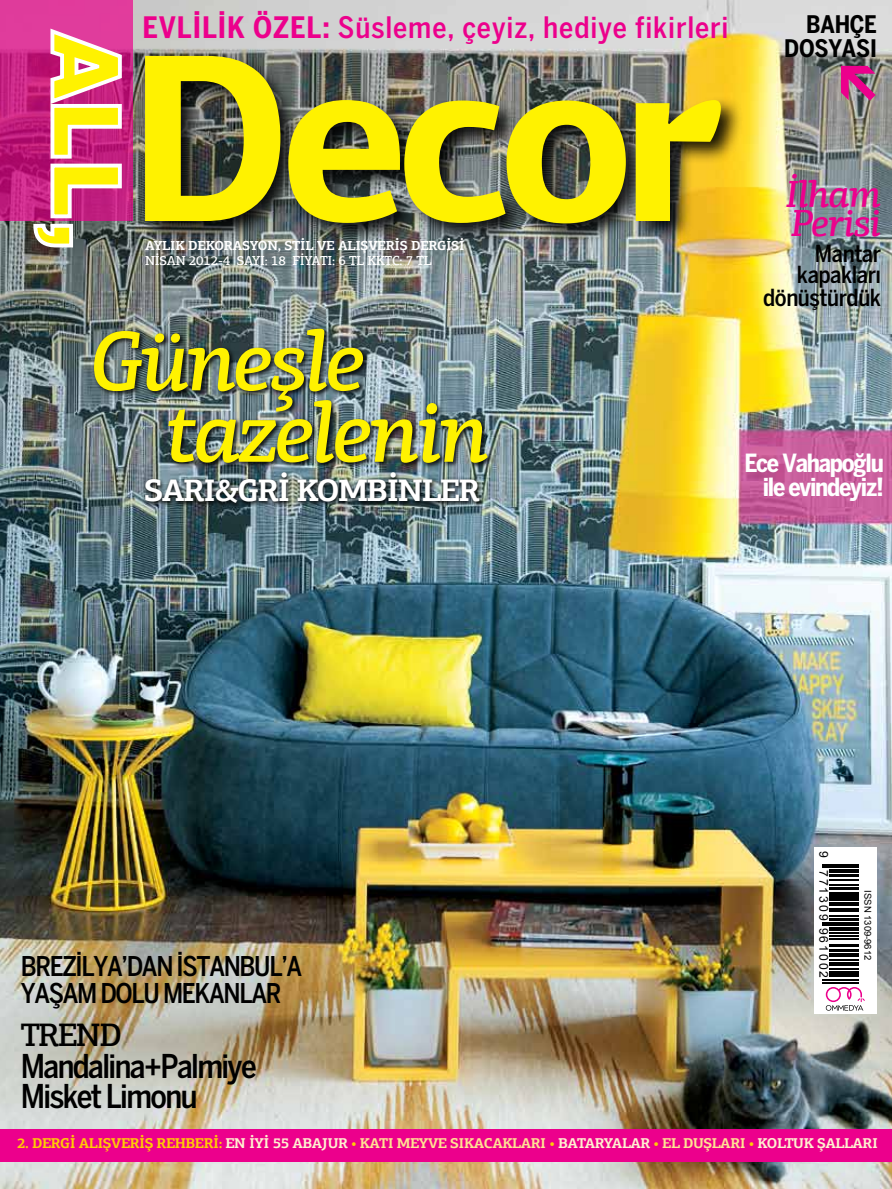
<style>
.page{position:relative;width:892px;height:1189px;background:#fff}
.page>*{position:absolute;margin:0;border:0;box-sizing:border-box;transform-origin:0 0}
.t1{font:italic 500 85.05px/71.4px "PF Agora Slab Pro";letter-spacing:-.05em;color:#fff200}
.t2{font:italic 500 63px "PF Agora Serif Pro";color:#ec008c}
.t3{font:italic 500 37.95px/29.1px "PF Agora Slab Pro";letter-spacing:-.04em;color:#ec008c}
.t4{font:500 32.55px/29.5px "Benton Sans Cond";letter-spacing:-.05em;color:#000}
.t5{font:500 32.55px "PF Agora Slab Pro";letter-spacing:-.05em;color:#000}
.t6{font:700 31.2px "PF Agora Slab Pro";letter-spacing:-.05em;color:#fff}
.t7{font:500 29.25px "Benton Sans Cond";letter-spacing:.03em;color:#ec008c}
.t8{font:500 27px/27px "Benton Sans Cond";letter-spacing:-.05em;color:#000}
.t9{font:700 24.9px/23.5px "Benton Sans Cond";letter-spacing:-.05em;color:#fff;text-align:right}
.t10{font:700 24px/24px "Benton Sans Cond";letter-spacing:-.01em;color:#000;text-align:right}
.t11{font:500 23.4px/20.5px "Benton Sans Cond";letter-spacing:-.02em;color:#000;text-align:right}
.t12{font:700 14.25px "PF Agora Slab Pro";letter-spacing:-.03em;color:#fff1d0}
.t13{font:700 13.05px "PF Agora Slab Pro";letter-spacing:-.02em;color:#fff}
.t14{font:500 13.05px "PF Agora Slab Pro";letter-spacing:-.02em;color:#fff}
.t15{font:12.15px "Arial";letter-spacing:.165em;color:#000}
.t16{font:9.45px "Arial";color:#000}
.s1{font-weight:700}
.s2{color:#ffcb05}
.s3{color:#ffe293}
</style>
<div class="page">
<img style="left:0;top:0;width:892px;height:1189px">
<svg style="left:0;top:0;width:132px;height:221px;background:#cd2a89"></svg>
<div style="left:140px;top:51px;width:604px;height:195px;background:#000;opacity:.9"></div>
<svg style="left:145px;top:56px;width:576px;height:167px;background:#a8a330"></svg>
<svg style="left:31px;top:26px;width:93px;height:223px;background:#d38170"></svg>
<div style="left:0;top:1129px;width:892px;height:32px;background:#ec008c"></div>
<div style="left:814px;top:847px;width:62px;height:167px;background:#fff"></div>
<svg style="left:825px;top:987px;width:39px;height:24px"></svg>
<hr style="left:822px;top:864px;width:36px;height:1px;background:#000">
<hr style="left:822px;top:867px;width:36px;height:1px;background:#000">
<hr style="left:828px;top:869px;width:30px;height:4px;background:#000">
<hr style="left:828px;top:874px;width:30px;height:3px;background:#000">
<hr style="left:828px;top:879px;width:30px;height:1px;background:#000">
<hr style="left:828px;top:884px;width:30px;height:1px;background:#000">
<hr style="left:828px;top:887px;width:30px;height:2px;background:#000">
<hr style="left:828px;top:892px;width:30px;height:2px;background:#000">
<div style="left:828px;top:895px;width:30px;height:5px;background:#000"></div>
<hr style="left:828px;top:902px;width:30px;height:1px;background:#000">
<hr style="left:828px;top:904px;width:30px;height:1px;background:#000">
<hr style="left:828px;top:908px;width:30px;height:4px;background:#000">
<hr style="left:828px;top:915px;width:30px;height:2px;background:#000">
<hr style="left:828px;top:918px;width:30px;height:3px;background:#000">
<hr style="left:822px;top:922px;width:36px;height:1px;background:#000">
<hr style="left:822px;top:924px;width:36px;height:2px;background:#000">
<hr style="left:828px;top:927px;width:30px;height:4px;background:#000">
<hr style="left:828px;top:932px;width:30px;height:1px;background:#000">
<hr style="left:828px;top:936px;width:30px;height:1px;background:#000">
<hr style="left:828px;top:938px;width:30px;height:1px;background:#000">
<hr style="left:828px;top:944px;width:30px;height:3px;background:#000">
<hr style="left:828px;top:949px;width:30px;height:3px;background:#000">
<hr style="left:828px;top:953px;width:30px;height:4px;background:#000">
<hr style="left:828px;top:959px;width:30px;height:2px;background:#000">
<hr style="left:828px;top:962px;width:30px;height:4px;background:#000">
<hr style="left:828px;top:968px;width:30px;height:1px;background:#000">
<hr style="left:828px;top:971px;width:30px;height:2px;background:#000">
<hr style="left:828px;top:974px;width:30px;height:3px;background:#000">
<hr style="left:822px;top:979px;width:36px;height:2px;background:#000">
<hr style="left:822px;top:982px;width:36px;height:1px;background:#000">
<div style="left:142px;top:470px;width:343px;height:39px;background:#000;opacity:.82"></div>
<div style="left:91px;top:326px;width:403px;height:143px;background:#000;opacity:.82"></div>
<h3 class="t7" style="left:142px;top:10px;width:587px"><span class="s1">EVLİLİK ÖZEL:</span> Süsleme, çeyiz, hediye fikirleri</h3>
<h3 class="t10" style="left:784px;top:12px;width:94px">BAHÇE<br>DOSYASI</h3>
<h2 class="t2" style="left:838px;top:45px;width:40px">k</h2>
<p class="t13" style="left:145px;top:237px;width:321px">AYLIK DEKORASYON, STİL VE ALIŞVERİŞ DERGİSİ</p>
<p class="t14" style="left:145px;top:253px;width:288px">NİSAN 2012-4 SAYI: 18 FİYATI: 6 TL KKTC: 7 TL</p>
<h1 class="t1" style="left:165px;top:325px;width:326px;text-indent:-76px">Güneşle tazelenin</h1>
<h3 class="t6" style="left:144px;top:470px;width:337px">SARI&amp;GRİ KOMBİNLER</h3>
<h3 class="t3" style="left:784px;top:179px;width:98px">İlham<br>Perisi</h3>
<h3 class="t11" style="left:797px;top:243px;width:86px">Mantar kapakları</h3>
<h3 class="t11" style="left:763px;top:287px;width:119px">dönüştürdük</h3>
<h3 class="t9" style="left:744px;top:451px;width:141px">Ece Vahapoğlu ile evindeyiz!</h3>
<h3 class="t8" style="left:21px;top:952px;width:283px">BREZİLYA’DAN İSTANBUL’A<br>YAŞAM DOLU MEKANLAR</h3>
<h3 class="t5" style="left:21px;top:1014px;width:103px">TREND</h3>
<h3 class="t4" style="left:21px;top:1051px;width:238px">Mandalina+Palmiye<br>Misket Limonu</h3>
<p class="t15" style="left:831px;top:850px;width:129px;rotate:90deg">9 771309 961002</p>
<p class="t16" style="left:874px;top:890px;width:71px;rotate:90deg">ISSN 1309-9612</p>
<p class="t12" style="left:17px;top:1134px;width:862px"><span class="s2">2. DERGİ ALIŞVERİŞ REHBERİ:</span> EN İYİ 55 ABAJUR <span class="s2">•</span> <span class="s3">KATI MEYVE SIKACAKLARI</span> <span class="s2">•</span> BATARYALAR <span class="s2">•</span> <span class="s3">EL DUŞLARI</span> <span class="s2">•</span> KOLTUK ŞALLARI</p>
</div>
